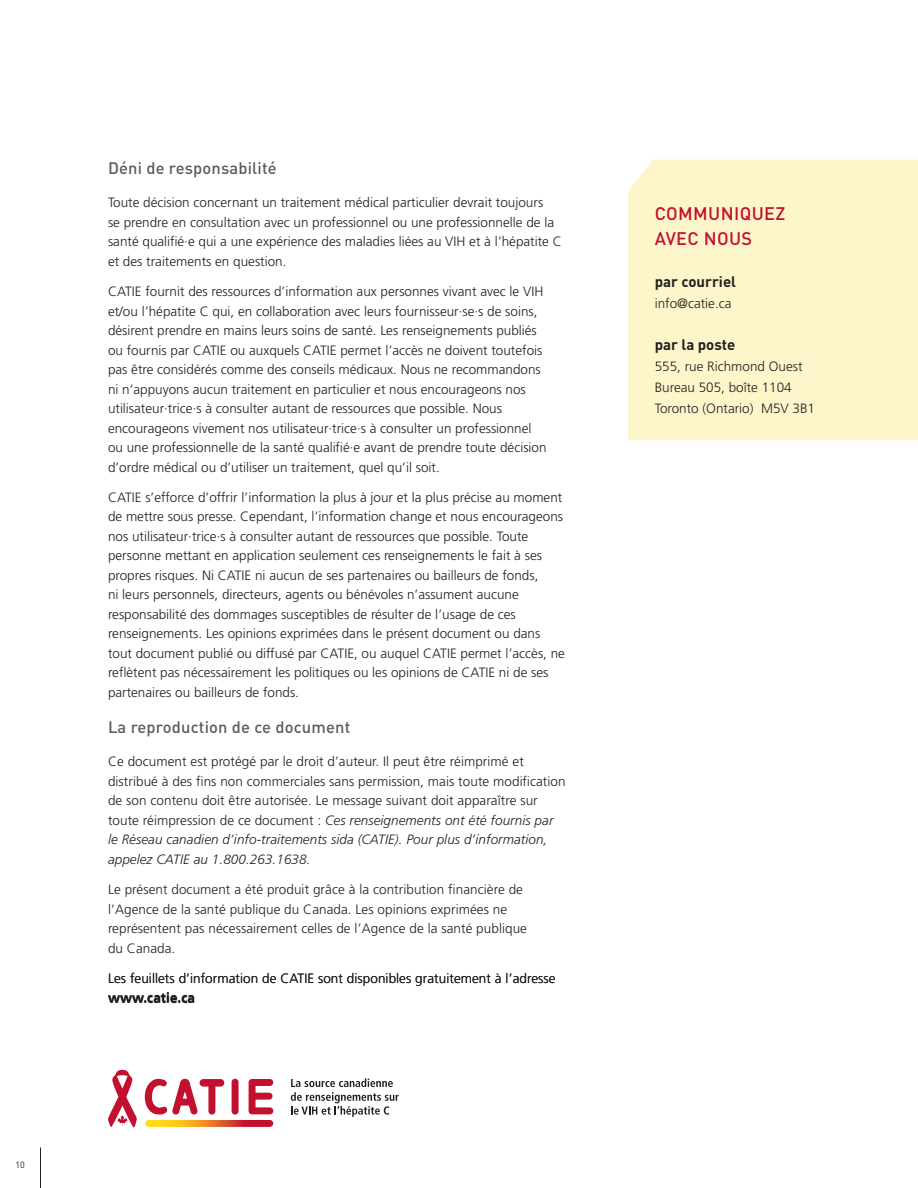
<style>
.page{position:relative;width:918px;height:1188px;background:#fff}
.page>*{position:absolute;margin:0;border:0;box-sizing:border-box;transform-origin:0 0}
.t1{font:500 18px/25.5px "DINOT";letter-spacing:.02em;color:#c3102f}
.t2{font:500 16.5px "DINOT";letter-spacing:.01em;color:#5c5c5f}
.t3{font:700 15px "DINOT";color:#231f20}
.t4{font:300 13.5px/19.5px "Frutiger LT Pro";color:#231f20}
.t5{font:700 13.5px "Frutiger LT Pro";letter-spacing:.005em;color:#231f20}
.t6{font:9px "DINOT";color:#231f20}
.s1{font-style:italic}
</style>
<div class="page">
<hr style="left:40px;top:1148px;width:1px;height:40px;background:#231f20">
<div style="left:628px;top:160px;width:290px;height:280px;background:#fef6cb"></div>
<svg style="left:249px;top:1079px;width:24px;height:35px"></svg>
<div style="left:232px;top:1079px;width:7px;height:36px;background:#c3102f;border-radius:3px"></div>
<svg style="left:145px;top:1120px;width:128px;height:7px"></svg>
<svg style="left:145px;top:1078px;width:79px;height:37px"></svg>
<svg style="left:108px;top:1070px;width:29px;height:58px"></svg>
<svg style="left:291px;top:1078px;width:108px;height:39px"></svg>
<p class="t6" style="left:16px;top:1158px;width:11px">10</p>
<p class="t2" style="left:108px;top:158px;width:170px">Déni de responsabilité</p>
<p class="t4" style="left:108px;top:193px;width:455px">Toute décision concernant un traitement médical particulier devrait toujours<br>se prendre en consultation avec un professionnel ou une professionnelle de la santé qualifié·e qui a une expérience des maladies liées au VIH et à l’hépatite C et des traitements en question.</p>
<p class="t4" style="left:108px;top:282px;width:440px">CATIE fournit des ressources d’information aux personnes vivant avec le VIH et/ou l’hépatite C qui, en collaboration avec leurs fournisseur·se·s de soins, désirent prendre en mains leurs soins de santé. Les renseignements publiés ou fournis par CATIE ou auxquels CATIE permet l’accès ne doivent toutefois pas être considérés comme des conseils médicaux. Nous ne recommandons ni n’appuyons aucun traitement en particulier et nous encourageons nos utilisateur·trice·s à consulter autant de ressources que possible. Nous encourageons vivement nos utilisateur·trice·s à consulter un professionnel ou une professionnelle de la santé qualifié·e avant de prendre toute décision d’ordre médical ou d’utiliser un traitement, quel qu’il soit.</p>
<p class="t4" style="left:108px;top:488px;width:459px">CATIE s’efforce d’offrir l’information la plus à jour et la plus précise au moment de mettre sous presse. Cependant, l’information change et nous encourageons nos utilisateur·trice·s à consulter autant de ressources que possible. Toute personne mettant en application seulement ces renseignements le fait à ses propres risques. Ni CATIE ni aucun de ses partenaires ou bailleurs de fonds,<br>ni leurs personnels, directeurs, agents ou bénévoles n’assument aucune responsabilité des dommages susceptibles de résulter de l’usage de ces renseignements. Les opinions exprimées dans le présent document ou dans tout document publié ou diffusé par CATIE, ou auquel CATIE permet l’accès, ne reflètent pas nécessairement les politiques ou les opinions de CATIE ni de ses partenaires ou bailleurs de fonds.</p>
<p class="t2" style="left:108px;top:717px;width:244px">La reproduction de ce document</p>
<p class="t4" style="left:108px;top:752px;width:459px">Ce document est protégé par le droit d’auteur. Il peut être réimprimé et distribué à des fins non commerciales sans permission, mais toute modification de son contenu doit être autorisée. Le message suivant doit apparaître sur toute réimpression de ce document : <span class="s1">Ces renseignements ont été fournis par le Réseau canadien d’info-traitements sida (CATIE). Pour plus d’information, appelez CATIE au 1.800.263.1638.</span></p>
<p class="t4" style="left:108px;top:880px;width:421px">Le présent document a été produit grâce à la contribution financière de l’Agence de la santé publique du Canada. Les opinions exprimées ne représentent pas nécessairement celles de l’Agence de la santé publique du Canada.</p>
<p class="t4" style="left:108px;top:969px;width:449px">Les feuillets d’information de CATIE sont disponibles gratuitement à l’adresse</p>
<p class="t5" style="left:108px;top:990px;width:89px">www.catie.ca</p>
<h1 class="t1" style="left:655px;top:200px;width:132px">COMMUNIQUEZ<br>AVEC NOUS</h1>
<p class="t3" style="left:655px;top:269px;width:83px">par courriel</p>
<p class="t4" style="left:655px;top:293px;width:78px">info@catie.ca</p>
<p class="t3" style="left:655px;top:332px;width:82px">par la poste</p>
<p class="t4" style="left:655px;top:355px;width:162px;line-height:21px">555, rue Richmond Ouest<br>Bureau 505, boîte 1104<br>Toronto (Ontario) M5V 3B1</p>
</div>
